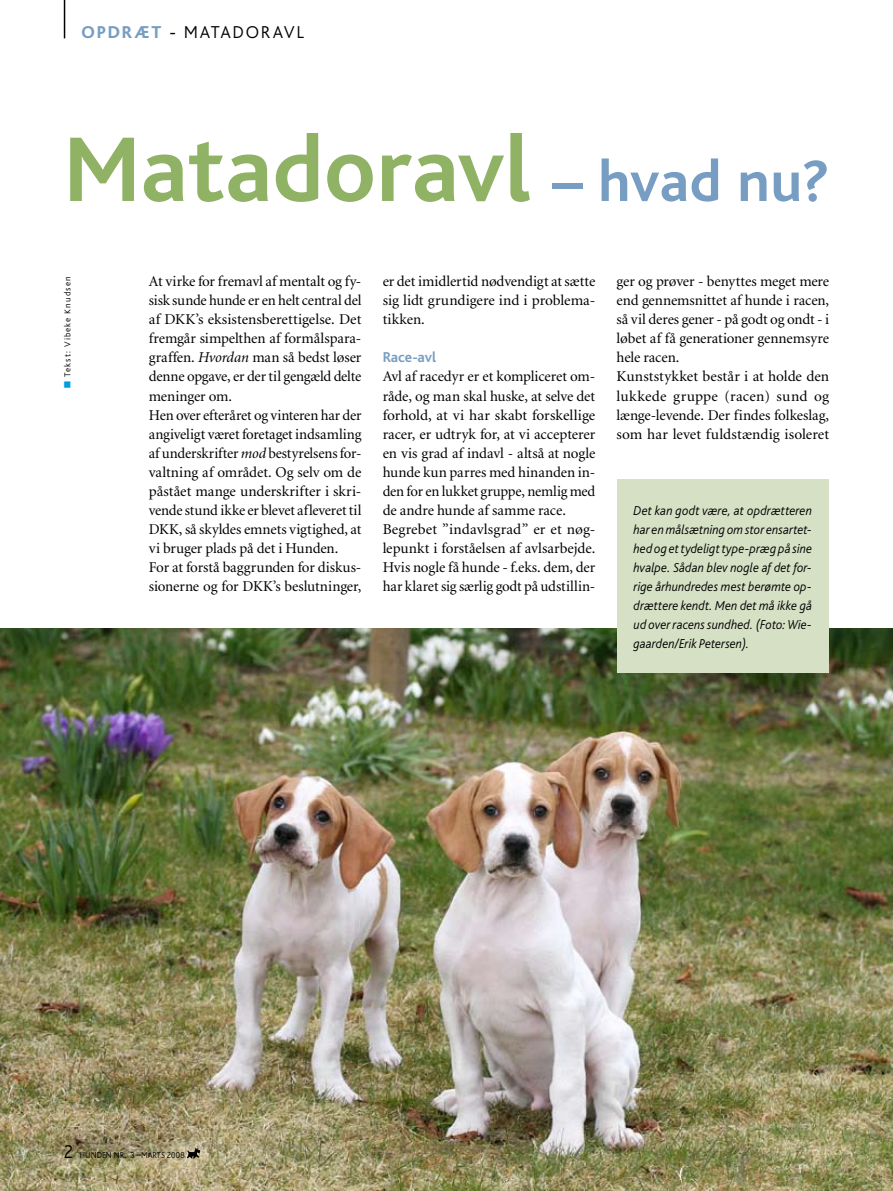
<style>
.page{position:relative;width:893px;height:1191px;background:#fff}
.page>*{position:absolute;margin:0;border:0;box-sizing:border-box;transform-origin:0 0}
.t1{font:700 96px "Bliss";letter-spacing:.005em;color:#90b265}
.t2{font:300 18px "Bliss";letter-spacing:.095em;color:#000}
.t3{font:15px/19px "Minion";letter-spacing:-.005em;color:#000}
.t4{font:700 15px "Bliss";letter-spacing:-.01em;color:#779ec2}
.t5{font:italic 300 13.5px/19px "Bliss";color:#000;text-align:justify;scale:.96 1}
.t6{font:300 9px "Bliss";letter-spacing:.005em;color:#000;scale:.93 1}
.t7{font:300 9px "Bliss";letter-spacing:.12em;color:#000}
.s1{font-weight:800;color:#779ec2}
.s2{font-weight:400}
.s3{font-size:60px;color:#779ec2}
.s4{color:#009ee0}
.s5{font-style:italic}
</style>
<div class="page">
<img style="left:0;top:628px;width:893px;height:563px">
<svg style="left:187px;top:1147px;width:13px;height:11px"></svg>
<hr style="left:64px;top:0;width:1px;height:38px;background:#000">
<div style="left:617px;top:479px;width:211px;height:194px;background:#d6e0c4"></div>
<svg style="left:65px;top:1145px;width:7px;height:13px"></svg>
<p class="t2" style="left:82px;top:23px;width:224px"><span class="s1">opdræt</span> <span class="s2">-</span> MATADORAVL</p>
<h1 class="t1" style="left:64px;top:119px;width:767px">Matadoravl <span class="s3">– hvad nu?</span></h1>
<p class="t7" style="left:63px;top:388px;width:113px;rotate:-90deg"><span class="s4">■</span> TEKST: VIBEKE KNUDSEN</p>
<p class="t3" style="left:149px;top:272px;width:214px">At virke for fremavl af mentalt og fy&shy;sisk sunde hunde er en helt central del af DKK’s eksistensberettigelse. Det fremgår simpelthen af formålspara&shy;graffen. <span class="s5">Hvordan</span> man så bedst løser denne opgave, er der til gengæld delte meninger om.<br>Hen over efteråret og vinteren har der angiveligt været foretaget indsamling af underskrifter <span class="s5">mod</span> bestyrelsens for&shy;valtning af området. Og selv om de påstået mange underskrifter i skri&shy;vende stund ikke er blevet afleveret til DKK, så skyldes emnets vigtighed, at vi bruger plads på det i Hunden.<br>For at forstå baggrunden for diskus&shy;sionerne og for DKK’s beslutninger,</p>
<p class="t3" style="left:383px;top:272px;width:214px;text-align:justify">er det imidlertid nødvendigt at sætte sig lidt grundigere ind i problema&shy;tikken.</p>
<p class="t4" style="left:383px;top:350px;width:55px">Race-avl</p>
<p class="t3" style="left:383px;top:368px;width:214px">Avl af racedyr er et kompliceret om&shy;råde, og man skal huske, at selve det forhold, at vi har skabt forskellige racer, er udtryk for, at vi accepterer en vis grad af indavl - altså at nogle hunde kun parres med hinanden in&shy;den for en lukket gruppe, nemlig med de andre hunde af samme race.<br>Begrebet ”indavlsgrad” er et nøg&shy;lepunkt i forståelsen af avlsarbejde.<br>Hvis nogle få hunde - f.eks. dem, der har klaret sig særlig godt på udstillin-</p>
<p class="t3" style="left:617px;top:272px;width:214px">ger og prøver - benyttes meget mere end gennemsnittet af hunde i racen, så vil deres gener - på godt og ondt - i løbet af få generationer gennemsyre hele racen.<br>Kunststykket består i at holde den lukkede gruppe (racen) sund og længe-levende. Der findes folkeslag, som har levet fuldstændig isoleret</p>
<p class="t5" style="left:634px;top:501px;width:188px">Det kan godt være, at opdrætteren har en målsætning om stor ensartet&shy;hed og et tydeligt type-præg på sine hvalpe. Sådan blev nogle af det for&shy;rige århundredes mest berømte op&shy;drættere kendt. Men det må ikke gå ud over racens sundhed. (Foto: Wie&shy;gaarden/Erik Petersen).</p>
<p class="t6" style="left:79px;top:1150px;width:115px">HUNDEN N R. 3 - MARTS 2008</p>
</div>
